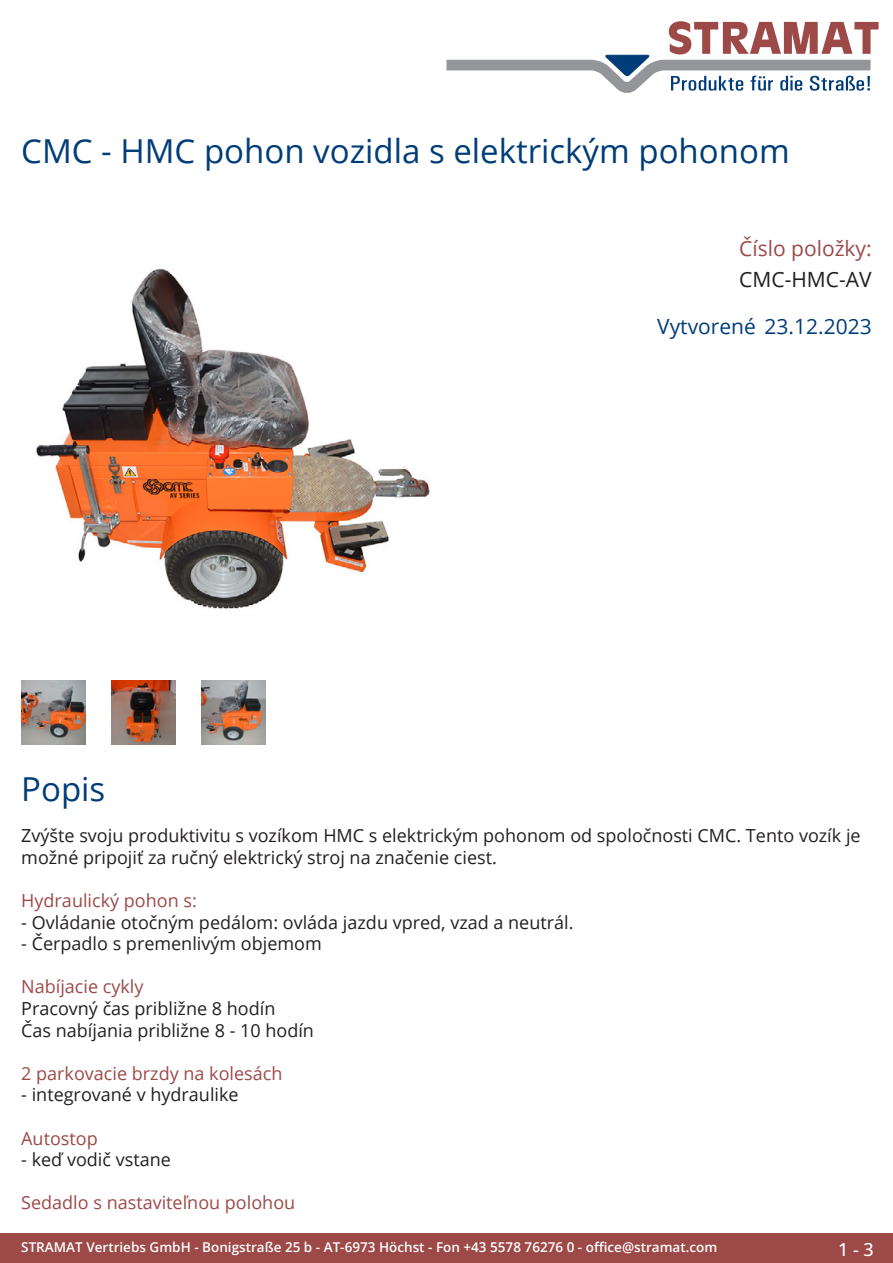
<style>
.page{position:relative;width:893px;height:1263px;background:#fff}
.page>*{position:absolute;margin:0;border:0;box-sizing:border-box;transform-origin:0 0}
.Produkttitel{font:33px "Open Sans";color:#003d78}
.Erstellungsdatum{font:21px "Open Sans";color:#003d78}
.TechDaten_Überschrif{font:21px "Open Sans";color:#9c4948}
.TechDaten_Inhalt{font:21px "Open Sans";color:#231f20}
.Beschreibung_Text{font:18px/21.6px "Open Sans";color:#231f20}
.Beschreibung_Text-2{font:18px "Open Sans";color:#9c4948}
.t1{font:500 18px "Open Sans";color:#fff}
.t2{font:600 13.5px "Open Sans";color:#fff}
.s1{color:#9c4948}
</style>
<div class="page">
<div style="left:0;top:1233px;width:893px;height:30px;background:#9c4948"></div>
<svg style="left:446px;top:21px;width:433px;height:72px"></svg>
<img style="left:36px;top:268px;width:394px;height:341px">
<img style="left:21px;top:680px;width:64px;height:64px">
<img style="left:112px;top:680px;width:63px;height:64px">
<img style="left:202px;top:680px;width:64px;height:64px">
<p class="Produkttitel" style="left:21px;top:128px;width:770px">CMC - HMC pohon vozidla s elektrickým pohonom</p>
<p class="TechDaten_Überschrif" style="left:739px;top:234px;width:134px">Číslo položky:</p>
<p class="TechDaten_Inhalt" style="left:739px;top:265px;width:134px">CMC-HMC-AV</p>
<p class="Erstellungsdatum" style="left:657px;top:312px;width:216px">Vytvorené 23.12.2023</p>
<p class="Produkttitel" style="left:21px;top:766px;width:86px">Popis</p>
<p class="Beschreibung_Text" style="left:21px;top:824px;width:841px">Zvýšte svoju produktivitu s vozíkom HMC s elektrickým pohonom od spoločnosti CMC. Tento vozík je možné pripojiť za ručný elektrický stroj na značenie ciest.</p>
<p class="Beschreibung_Text-2" style="left:21px;top:888px;width:177px">Hydraulický pohon s:</p>
<p class="Beschreibung_Text" style="left:21px;top:911px;width:554px">- Ovládanie otočným pedálom: ovláda jazdu vpred, vzad a neutrál.</p>
<p class="Beschreibung_Text" style="left:21px;top:932px;width:302px">- Čerpadlo s premenlivým objemom</p>
<p class="Beschreibung_Text" style="left:21px;top:975px;width:294px"><span class="s1">Nabíjacie cykly<br></span>Pracovný čas približne 8 hodín<br>Čas nabíjania približne 8 - 10 hodín</p>
<p class="Beschreibung_Text-2" style="left:21px;top:1061px;width:263px">2 parkovacie brzdy na kolesách</p>
<p class="Beschreibung_Text" style="left:21px;top:1083px;width:219px">- integrované v hydraulike</p>
<p class="Beschreibung_Text-2" style="left:21px;top:1126px;width:78px">Autostop</p>
<p class="Beschreibung_Text" style="left:21px;top:1148px;width:151px">- keď vodič vstane</p>
<p class="Beschreibung_Text-2" style="left:21px;top:1190px;width:275px">Sedadlo s nastaviteľnou polohou</p>
<p class="t2" style="left:21px;top:1238px;width:698px">STRAMAT Vertriebs GmbH - Bonigstraße 25 b - AT-6973 Höchst - Fon +43 5578 76276 0 - office@stramat.com</p>
<p class="t1" style="left:838px;top:1237px;width:37px">1 - 3</p>
</div>
